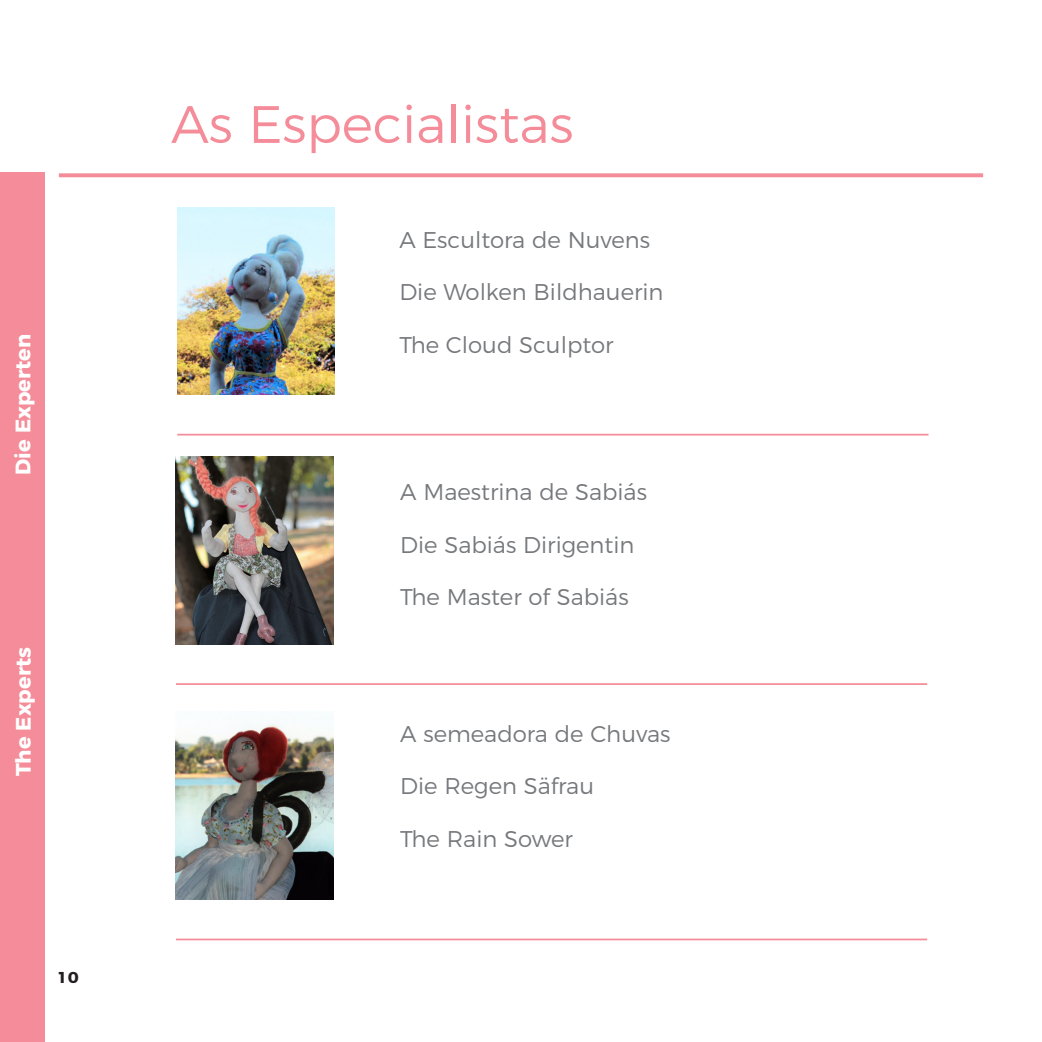
<style>
.page{position:relative;width:1042px;height:1042px;background:#fff}
.page>*{position:absolute;margin:0;border:0;box-sizing:border-box;transform-origin:0 0}
.Information_Title{font:300 52.5px "Montserrat";color:#f48d99}
.Exhibition_Title_Fut{font:300 22.75px "Montserrat";color:#76787b}
.Date{font:700 21px "Montserrat";color:#fff}
.t1{font:700 15.75px "Montserrat";color:#231f20}
</style>
<div class="page">
<img style="left:177px;top:207px;width:158px;height:188px">
<svg style="left:59px;top:173px;width:924px;height:4px;background:#f496a1"></svg>
<hr style="left:177px;top:434px;width:751px;height:1px;background:#f48d99">
<img style="left:176px;top:456px;width:157px;height:188px">
<hr style="left:176px;top:683px;width:751px;height:2px;background:#f48d99">
<img style="left:176px;top:723px;width:157px;height:177px">
<hr style="left:176px;top:938px;width:751px;height:2px;background:#f48d99">
<div style="left:0;top:172px;width:45px;height:869px;background:#f48d99"></div>
<p class="Date" style="left:6px;top:475px;width:142px;rotate:-90deg">Die Experten</p>
<p class="Date" style="left:6px;top:776px;width:130px;rotate:-90deg">The Experts</p>
<p class="t1" style="left:59px;top:964px;width:21px">10</p>
<p class="Information_Title" style="left:171px;top:83px;width:404px">As Especialistas</p>
<p class="Exhibition_Title_Fut" style="left:399px;top:222px;width:252px">A Escultora de Nuvens</p>
<p class="Exhibition_Title_Fut" style="left:399px;top:274px;width:266px">Die Wolken Bildhauerin</p>
<p class="Exhibition_Title_Fut" style="left:399px;top:327px;width:216px">The Cloud Sculptor</p>
<p class="Exhibition_Title_Fut" style="left:400px;top:474px;width:248px">A Maestrina de Sabiás</p>
<p class="Exhibition_Title_Fut" style="left:400px;top:526px;width:236px">Die Sabiás Dirigentin</p>
<p class="Exhibition_Title_Fut" style="left:400px;top:579px;width:230px">The Master of Sabiás</p>
<p class="Exhibition_Title_Fut" style="left:400px;top:715px;width:272px">A semeadora de Chuvas</p>
<p class="Exhibition_Title_Fut" style="left:400px;top:768px;width:195px">Die Regen Säfrau</p>
<p class="Exhibition_Title_Fut" style="left:400px;top:820px;width:174px">The Rain Sower</p>
</div>
